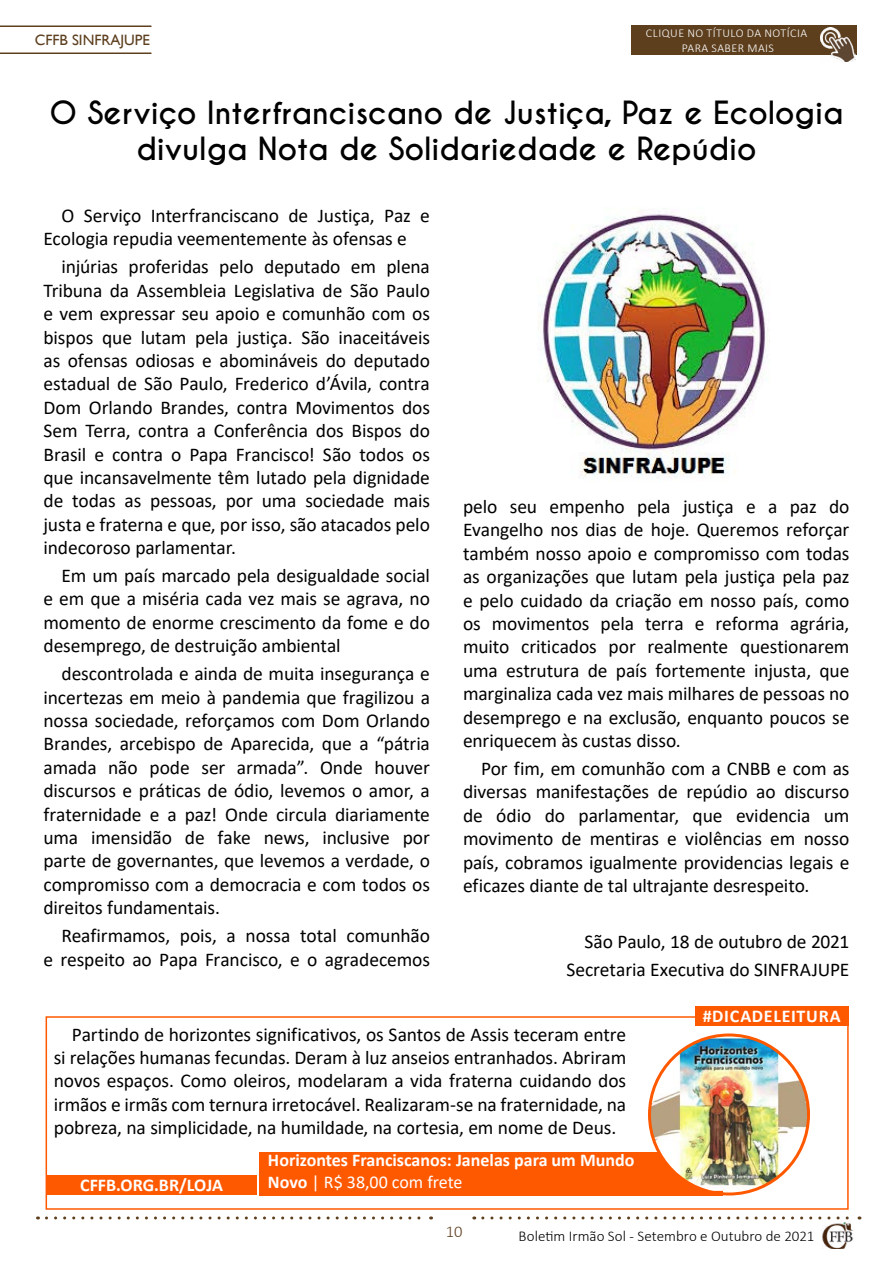
<style>
.page{position:relative;width:893px;height:1263px;background:#fff}
.page>*{position:absolute;margin:0;border:0;box-sizing:border-box;transform-origin:0 0}
.t1{font:700 30px/36px "Caviar Dreams";color:#000;text-align:center}
.t2{font:19.5px/23.4px "Calibri";letter-spacing:-.005em;color:#000;text-align:justify}
.t3{font:700 18px "Calibri";color:#fff}
.t4{font:18px "Calibri";letter-spacing:-.005em;color:#fff}
.t5{font:700 18px "Calibri";letter-spacing:.04em;color:#fff}
.t6{font:300 16.5px "Calibri";color:#5d3f1e}
.t7{font:300 15px "Calibri";color:#000}
.t8{font:15px "Gill Sans";color:#5d3f1e}
.t9{font:300 12px/14.4px "Calibri";letter-spacing:.04em;color:#fff;text-align:center}
.s1{font-weight:700}
</style>
<div class="page">
<svg style="left:46px;top:1216px;width:386px;height:3px"></svg>
<svg style="left:483px;top:1216px;width:377px;height:3px"></svg>
<img style="left:822px;top:1222px;width:31px;height:27px">
<div style="left:259px;top:1152px;width:463px;height:44px;background:#ff5900"></div>
<svg style="left:0;top:26px;width:152px;height:28px"></svg>
<img style="left:649px;top:1037px;width:159px;height:154px">
<div style="left:648px;top:1033px;width:162px;height:162px;border:3px solid #ff5900;border-radius:50%"></div>
<div style="left:46px;top:1176px;width:211px;height:19px;background:#ff5900"></div>
<div style="left:695px;top:1007px;width:154px;height:19px;background:#ff5900"></div>
<div style="left:631px;top:26px;width:226px;height:29px;background:#5d3f1e"></div>
<img style="left:820px;top:28px;width:36px;height:34px">
<img style="left:538px;top:208px;width:230px;height:271px">
<p class="t8" style="left:35px;top:32px;width:117px">CFFB SINFRAJUPE</p>
<p class="t9" style="left:646px;top:26px;width:163px">CLIQUE NO TÍTULO DA NOTÍCIA<br>PARA SABER MAIS</p>
<h1 class="t1" style="left:49px;top:96px;width:796px">O Serviço Interfranciscano de Justiça, Paz e Ecologia divulga Nota de Solidariedade e Repúdio</h1>
<p class="t2" style="left:44px;top:203px;width:388px;text-indent:18px">O Serviço Interfranciscano de Justiça, Paz e<br>Ecologia repudia veementemente às ofensas e</p>
<p class="t2" style="left:44px;top:255px;width:388px;text-indent:18px">injúrias proferidas pelo deputado em plena Tribuna da Assembleia Legislativa de São Paulo e vem expressar seu apoio e comunhão com os bispos que lutam pela justiça. São inaceitáveis as ofensas odiosas e abomináveis do deputado estadual de São Paulo, Frederico d’Ávila, contra Dom Orlando Brandes, contra Movimentos dos Sem Terra, contra a Conferência dos Bispos do Brasil e contra o Papa Francisco! São todos os que incansavelmente têm lutado pela dignidade de todas as pessoas, por uma sociedade mais justa e fraterna e que, por isso, são atacados pelo indecoroso parlamentar.</p>
<p class="t2" style="left:44px;top:563px;width:388px;text-indent:18px">Em um país marcado pela desigualdade social e em que a miséria cada vez mais se agrava, no momento de enorme crescimento da fome e do desemprego, de destruição ambiental</p>
<p class="t2" style="left:44px;top:661px;width:388px;text-indent:18px">descontrolada e ainda de muita insegurança e incertezas em meio à pandemia que fragilizou a nossa sociedade, reforçamos com Dom Orlando Brandes, arcebispo de Aparecida, que a “pátria amada não pode ser armada”. Onde houver discursos e práticas de ódio, levemos o amor, a fraternidade e a paz! Onde circula diariamente uma imensidão de fake news, inclusive por parte de governantes, que levemos a verdade, o compromisso com a democracia e com todos os direitos fundamentais.</p>
<p class="t2" style="left:44px;top:923px;width:388px;text-align:right">Reafirmamos, pois, a nossa total comunhão<br>e respeito ao Papa Francisco, e o agradecemos</p>
<p class="t2" style="left:463px;top:494px;width:388px">pelo seu empenho pela justiça e a paz do Evangelho nos dias de hoje. Queremos reforçar também nosso apoio e compromisso com todas as organizações que lutam pela justiça pela paz e pelo cuidado da criação em nosso país, como os movimentos pela terra e reforma agrária, muito criticados por realmente questionarem uma estrutura de país fortemente injusta, que marginaliza cada vez mais milhares de pessoas no desemprego e na exclusão, enquanto poucos se enriquecem às custas disso.</p>
<p class="t2" style="left:463px;top:756px;width:388px;text-indent:18px">Por fim, em comunhão com a CNBB e com as diversas manifestações de repúdio ao discurso de ódio do parlamentar, que evidencia um movimento de mentiras e violências em nosso país, cobramos igualmente providencias legais e eficazes diante de tal ultrajante desrespeito.</p>
<p class="t2" style="left:566px;top:927px;width:285px;line-height:27.9px;text-align:right">São Paulo, 18 de outubro de 2021<br>Secretaria Executiva do SINFRAJUPE</p>
<p class="t5" style="left:703px;top:1003px;width:139px">#DICADELEITURA</p>
<p class="t2" style="left:54px;top:1022px;width:574px;text-indent:18px">Partindo de horizontes significativos, os Santos de Assis teceram entre si relações humanas fecundas. Deram à luz anseios entranhados. Abriram novos espaços. Como oleiros, modelaram a vida fraterna cuidando dos irmãos e irmãs com ternura irretocável. Realizaram-se na fraternidade, na pobreza, na simplicidade, na humildade, na cortesia, em nome de Deus.</p>
<p class="t3" style="left:268px;top:1147px;width:368px">Horizontes Franciscanos: Janelas para um Mundo</p>
<p class="t3" style="left:80px;top:1172px;width:144px">CFFB.ORG.BR/LOJA</p>
<p class="t4" style="left:268px;top:1169px;width:196px"><span class="s1">Novo</span> | R$ 38,00 com frete</p>
<p class="t6" style="left:446px;top:1221px;width:18px">10</p>
<p class="t7" style="left:519px;top:1227px;width:297px">Boletim Irmão Sol - Setembro e Outubro de 2021</p>
</div>
